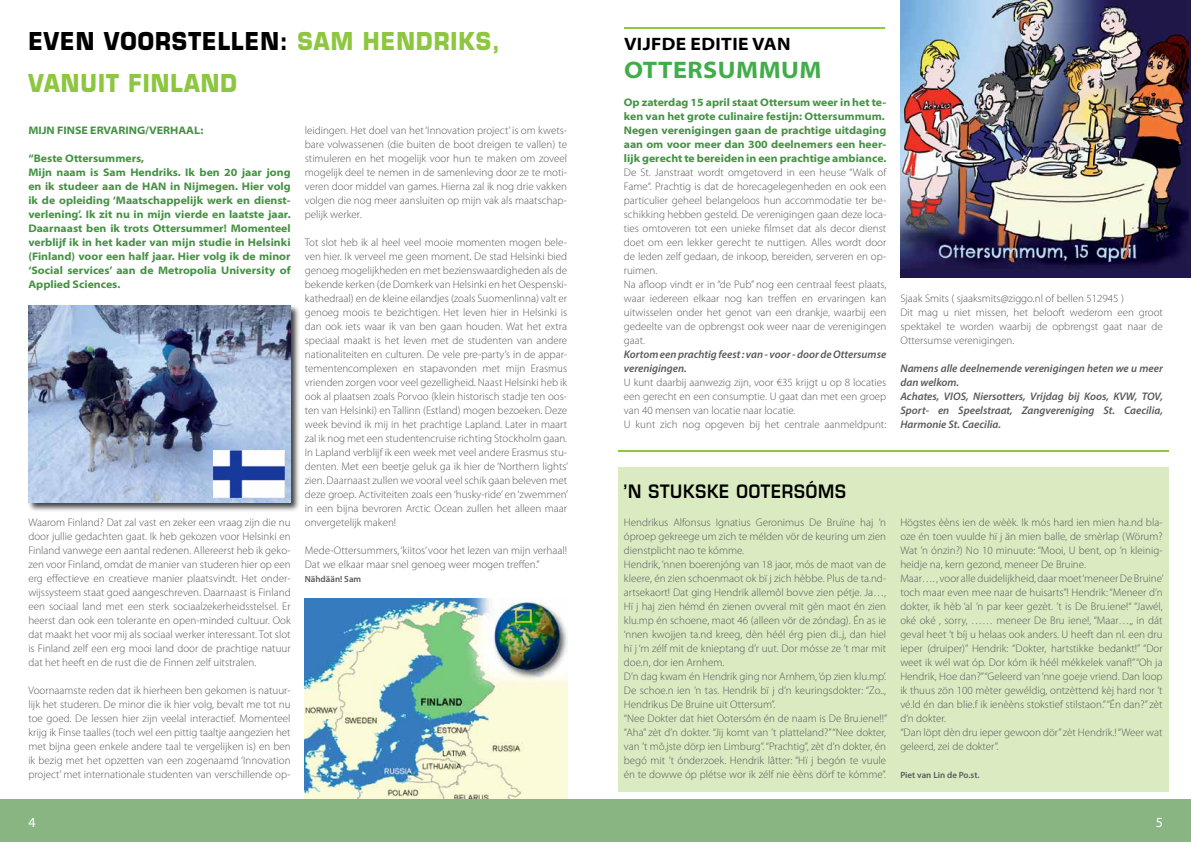
<style>
.page{position:relative;width:1191px;height:842px;background:#fff}
.page>*{position:absolute;margin:0;border:0;box-sizing:border-box;transform-origin:0 0}
.t1{font:700 24px/42px "Eurostile LT Std";letter-spacing:.05em;color:#8dc63f;scale:.89 1}
.t2{font:700 semi-expanded 24px "Myriad Pro";letter-spacing:.02em;color:#41ad49}
.t3{font:600 18px "Eurostile LT Std";letter-spacing:.05em;color:#000;scale:.89 1}
.t4{font:700 semi-expanded 18px "Myriad Pro";letter-spacing:.02em;color:#000}
.t5{font:14px "Myriad Pro";color:#fff}
.t6{font:300 11px/14px "Myriad Pro";color:#58595b}
.t7{font:700 semi-expanded 11px/14px "Myriad Pro";color:#449244}
.t8{font:italic 600 11px/14px "Myriad Pro";color:#58595b}
.t9{font:600 9px "Myriad Pro";color:#58595b}
.s1{color:#000}
</style>
<div class="page">
<hr style="left:624px;top:28px;width:260px;height:1px;background:#8dc63f">
<div style="left:900px;top:0;width:291px;height:278px;background:#1e1848"></div>
<img style="left:305px;top:598px;width:262px;height:201px">
<div style="left:27px;top:304px;width:273px;height:208px;background:#000;opacity:.75"></div>
<img style="left:28px;top:306px;width:263px;height:196px">
<img style="left:214px;top:450px;width:71px;height:47px">
<div style="left:618px;top:468px;width:550px;height:324px;background:#daebc1"></div>
<hr style="left:618px;top:451px;width:550px;height:1px;background:#8dc63f">
<div style="left:0;top:799px;width:1191px;height:43px;background:#88b582"></div>
<img style="left:900px;top:0;width:288px;height:268px">
<h1 class="t1" style="left:28px;top:20px;width:531px"><span class="s1">EVEN VOORSTELLEN:</span> SAM HENDRIKS,<br>VANUIT FINLAND</h1>
<p class="t7" style="left:28px;top:123px;width:176px">MIJN FINSE ERVARING/VERHAAL:</p>
<p class="t7" style="left:28px;top:151px;width:264px">“Beste Ottersummers,<br>Mijn naam is Sam Hendriks. Ik ben 20 jaar jong en ik studeer aan de HAN in Nijmegen. Hier volg ik de opleiding ‘Maatschappelijk werk en dienst&shy;verlening’. Ik zit nu in mijn vierde en laatste jaar.<br>Daarnaast ben ik trots Ottersummer! Momenteel verblijf ik in het kader van mijn studie in Helsinki (Finland) voor een half jaar. Hier volg ik de minor ‘Social services’ aan de Metropolia University of Applied Sciences.</p>
<p class="t6" style="left:305px;top:124px;width:264px;text-align:justify">leidingen. Het doel van het ‘Innovation project’ is om kwets&shy;bare volwassenen (die buiten de boot dreigen te vallen) te stimuleren en het mogelijk voor hun te maken om zoveel mogelijk deel te nemen in de samenleving door ze te moti&shy;veren door middel van games. Hierna zal ik nog drie vakken volgen die nog meer aansluiten op mijn vak als maatschap&shy;pelijk werker.</p>
<p class="t6" style="left:305px;top:236px;width:265px;text-align:justify">Tot slot heb ik al heel veel mooie momenten mogen bele&shy;ven hier. Ik verveel me geen moment. De stad Helsinki bied genoeg mogelijkheden en met bezienswaardigheden als de bekende kerken (de Domkerk van Helsinki en het Oespenski&shy;kathedraal) en de kleine eilandjes (zoals Suomenlinna) valt er genoeg moois te bezichtigen. Het leven hier in Helsinki is dan ook iets waar ik van ben gaan houden. Wat het extra speciaal maakt is het leven met de studenten van andere nationaliteiten en culturen. De vele pre-party’s in de appar&shy;tementencomplexen en stapavonden met mijn Erasmus vrienden zorgen voor veel gezelligheid. Naast Helsinki heb ik ook al plaatsen zoals Porvoo (klein historisch stadje ten oos&shy;ten van Helsinki) en Tallinn (Estland) mogen bezoeken. Deze week bevind ik mij in het prachtige Lapland. Later in maart zal ik nog met een studentencruise richting Stockholm gaan.<br>In Lapland verblijf ik een week met veel andere Erasmus stu&shy;denten. Met een beetje geluk ga ik hier de ‘Northern lights’ zien. Daarnaast zullen we vooral veel schik gaan beleven met deze groep. Activiteiten zoals een ‘husky-ride’ en ‘zwemmen’ in een bijna bevroren Arctic Ocean zullen het alleen maar onvergetelijk maken!</p>
<p class="t6" style="left:305px;top:544px;width:264px">Mede-Ottersummers, ‘kiitos’ voor het lezen van mijn verhaal!<br>Dat we elkaar maar snel genoeg weer mogen treffen.”</p>
<p class="t9" style="left:305px;top:574px;width:58px">Nähdään! Sam</p>
<p class="t6" style="left:28px;top:516px;width:264px;text-align:justify">Waarom Finland? Dat zal vast en zeker een vraag zijn die nu door jullie gedachten gaat. Ik heb gekozen voor Helsinki en Finland vanwege een aantal redenen. Allereerst heb ik geko&shy;zen voor Finland, omdat de manier van studeren hier op een erg effectieve en creatieve manier plaatsvindt. Het onder&shy;wijssysteem staat goed aangeschreven. Daarnaast is Finland een sociaal land met een sterk sociaalzekerheidsstelsel. Er heerst dan ook een tolerante en open-minded cultuur. Ook dat maakt het voor mij als sociaal werker interessant. Tot slot is Finland zelf een erg mooi land door de prachtige natuur dat het heeft en de rust die de Finnen zelf uitstralen.</p>
<p class="t6" style="left:28px;top:684px;width:264px;text-align:justify">Voornaamste reden dat ik hierheen ben gekomen is natuur&shy;lijk het studeren. De minor die ik hier volg, bevalt me tot nu toe goed. De lessen hier zijn veelal interactief. Momenteel krijg ik Finse taalles (toch wel een pittig taaltje aangezien het met bijna geen enkele andere taal te vergelijken is) en ben ik bezig met het opzetten van een zogenaamd ‘Innovation project’ met internationale studenten van verschillende op-</p>
<p class="t5" style="left:28px;top:815px;width:9px">4</p>
<h2 class="t4" style="left:624px;top:34px;width:31px">Vijfde</h2>
<h2 class="t4" style="left:690px;top:34px;width:75px">editievan</h2>
<h1 class="t2" style="left:624px;top:56px;width:35px">Otters</h1>
<h1 class="t2" style="left:718px;top:56px;width:105px">ummum</h1>
<p class="t7" style="left:624px;top:95px;width:264px">Op zaterdag 15 april staat Ottersum weer in het te&shy;ken van het grote culinaire festijn: Ottersummum.<br>Negen verenigingen gaan de prachtige uitdaging aan om voor meer dan 300 deelnemers een heer&shy;lijk gerecht te bereiden in een prachtige ambiance.</p>
<p class="t6" style="left:624px;top:166px;width:264px">De St. Janstraat wordt omgetoverd in een heuse “Walk of Fame“. Prachtig is dat de horecagelegenheden en ook een particulier geheel belangeloos hun accommodatie ter be&shy;schikking hebben gesteld. De verenigingen gaan deze loca&shy;ties omtoveren tot een unieke filmset dat als decor dienst doet om een lekker gerecht te nuttigen. Alles wordt door de leden zelf gedaan, de inkoop, bereiden, serveren en op&shy;ruimen.<br>Na afloop vindt er in “de Pub” nog een centraal feest plaats, waar iedereen elkaar nog kan treffen en ervaringen kan uitwisselen onder het genot van een drankje, waarbij een gedeelte van de opbrengst ook weer naar de verenigingen gaat.</p>
<p class="t8" style="left:624px;top:347px;width:264px">Kortom een prachtig feest : van - voor - door de Ottersumse verenigingen.</p>
<p class="t6" style="left:624px;top:376px;width:264px">U kunt daarbij aanwezig zijn, voor €35 krijgt u op 8 locaties een gerecht en een consumptie. U gaat dan met een groep van 40 mensen van locatie naar locatie.<br>U kunt zich nog opgeven bij het centrale aanmeldpunt:</p>
<p class="t6" style="left:900px;top:292px;width:264px">Sjaak Smits ( sjaaksmits@ziggo.nl of bellen 512945 )<br>Dit mag u niet missen, het belooft wederom een groot spektakel te worden waarbij de opbrengst gaat naar de Ottersumse verenigingen.</p>
<p class="t8" style="left:900px;top:361px;width:264px">Namens alle deelnemende verenigingen heten we u meer dan welkom.<br>Achates, VIOS, Niersotters, Vrijdag bij Koos, KVW, TOV, Sport- en Speelstraat, Zangvereniging St. Caecilia, Harmonie St. Caecilia.</p>
<h2 class="t3" style="left:623px;top:480px;width:251px">’N STUKSKE OOTERSÓMS</h2>
<p class="t6" style="left:624px;top:516px;width:265px">Hendrikus Alfonsus Ignatius Geronimus De Bruïne haj ’n óproep gekreege um zich te mélden vör de keuring um zien dienstplicht nao te kómme.<br>Hendrik, ‘nnen boerenjóng van 18 jaor, mós de maot van de kleere, én zien schoenmaot ok bï j zich hèbbe. Plus de ta.nd&shy;artsekaort! Dat ging Hendrik allemôl bovve zien pétje. Ja…, Hï j haj zien hémd én zienen ovveral mit gèn maot én zien klu.mp én schoene, maot 46 (alleen vör de zóndag). Én as ie ‘nnen kwojjen ta.nd kreeg, dèn héél érg pien di..j, dan hiel hï j ‘m zélf mit de knieptang d’r uut. Dor mósse ze ’t mar mit doe.n, dor ien Arnhem.<br>D’n dag kwam én Hendrik ging nor Arnhem, ‘óp zien klu.mp’.<br>De schoe.n ien ’n tas. Hendrik bï j d’n keuringsdokter: “Zo.., Hendrikus De Bruine uit Ottersum”.<br>“Nee Dokter dat hiet Ootersóm én de naam is De Bru.iene!!” “Aha” zèt d’n dokter. “Jij komt van ’t platteland?” “Nee dokter, van ’t mô.jste dörp ien Limburg”. “Prachtig”, zèt d’n dokter, én begó mit ’t ónderzoek. Hendrik lâtter: “Hï j begón te vuule én te dowwe óp plétse wor ik zélf nie èèns dörf te kómme”.</p>
<p class="t6" style="left:900px;top:516px;width:265px">Högstes èèns ien de wèèk. Ik mós hard ien mien ha.nd bla&shy;oze én toen vuulde hï j än mien balle, de smèrlap (Wörum?<br>Wat ’n ónzin?) No 10 minuute: “Mooi, U bent, op ’n kleinig&shy;heidje na, kern gezond, meneer De Bruine.<br>Maar…. , voor alle duidelijkheid, daar moet ‘meneer De Bruine’ toch maar even mee naar de huisarts”! Hendrik: “Meneer d’n dokter, ik hèb ‘al ’n par keer gezèt. ’t is De Bru.iene!“ “Jawél, oké oké , sorry, …… meneer De Bru iene!, “Maar…,, in dát geval heet ’t bíj u helaas ook anders. U heeft dan nl. een dru ieper (druiper)” Hendrik: “Dokter, hartstikke bedankt!” “Dor weet ik wél wat óp. Dor kóm ik héél mékkelek vanaf!” “Oh ja Hendrik, Hoe dan?” “Geleerd van ‘nne goeje vriend. Dan loop ik thuus zön 100 mèter gewéldig, ontzèttend kèj hard nor ’t vé.ld én dan blie.f ik ienèèns stokstief stilstaon.” “Én dan?” zèt d’n dokter.<br>“Dan löpt dèn dru ieper gewoon dör” zèt Hendrik.! “Weer wat geleerd, zei de dokter”.</p>
<p class="t9" style="left:900px;top:770px;width:81px">Piet van Lin de Po.st.</p>
<p class="t5" style="left:1155px;top:815px;width:9px">5</p>
</div>
